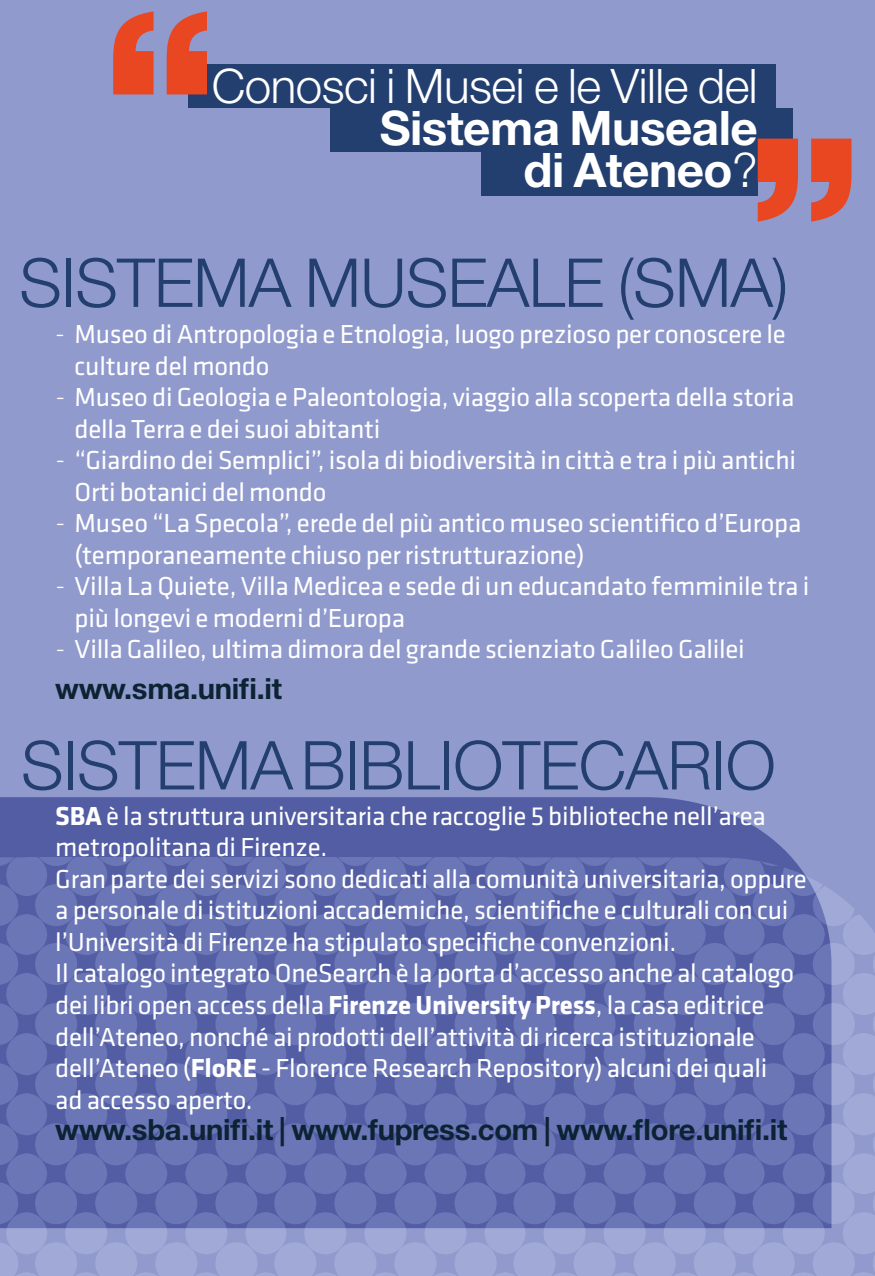
<style>
.page{position:relative;width:875px;height:1276px;background:#919acd}
.page>*{position:absolute;margin:0;border:0;box-sizing:border-box;transform-origin:0 0}
.t1{font:300 67.5px "Helvetica Neue LT Pro";letter-spacing:-.01em;color:#233f70}
.t2{font:300 47.7px "Helvetica Neue LT Pro";letter-spacing:-.01em;color:#fff}
.t3{font:700 47.7px/42.1px "Helvetica Neue LT Pro";letter-spacing:-.01em;color:#fff;text-align:right}
.t4{font:700 29.25px "Helvetica Neue LT Pro";letter-spacing:-.01em;color:#0c2334}
.t5{font:27px/31.5px "Klavika";letter-spacing:-.01em;color:#fff}
.s1{font-weight:300}
.s2{font-weight:700}
</style>
<div class="page">
<svg style="left:0;top:797px;width:875px;height:479px"></svg>
<div style="left:188px;top:65px;width:587px;height:43px;background:#233f70"></div>
<div style="left:330px;top:108px;width:462px;height:44px;background:#233f70"></div>
<div style="left:482px;top:152px;width:276px;height:44px;background:#233f70"></div>
<svg style="left:758px;top:139px;width:93px;height:83px"></svg>
<svg style="left:113px;top:11px;width:94px;height:83px"></svg>
<h2 class="t2" style="left:212px;top:57px;width:547px">Conosci i Musei e le Ville del</h2>
<h2 class="t3" style="left:380px;top:105px;width:379px">Sistema Museale di Ateneo<span class="s1">?</span></h2>
<h1 class="t1" style="left:19px;top:241px;width:771px">SISTEMA MUSEALE (SMA)</h1>
<p class="t5" style="left:74px;top:319px;width:713px;text-indent:-19px"><span class="s1">-</span> Museo di Antropologia e Etnologia, luogo prezioso per conoscere le culture del mondo</p>
<p class="t5" style="left:74px;top:382px;width:721px;text-indent:-19px"><span class="s1">-</span> Museo di Geologia e Paleontologia, viaggio alla scoperta della storia della Terra e dei suoi abitanti</p>
<p class="t5" style="left:75px;top:445px;width:723px;text-indent:-19px"><span class="s1">-</span> “Giardino dei Semplici”, isola di biodiversità in città e tra i più antichi<br>Orti botanici del mondo</p>
<p class="t5" style="left:75px;top:508px;width:728px;text-indent:-19px"><span class="s1">-</span> Museo “La Specola”, erede del più antico museo scientifico d’Europa (temporaneamente chiuso per ristrutturazione)</p>
<p class="t5" style="left:75px;top:571px;width:736px;text-indent:-19px"><span class="s1">-</span> Villa La Quiete, Villa Medicea e sede di un educandato femminile tra i più longevi e moderni d’Europa</p>
<p class="t5" style="left:55px;top:634px;width:691px"><span class="s1">-</span> Villa Galileo, ultima dimora del grande scienziato Galileo Galilei</p>
<p class="t4" style="left:55px;top:670px;width:228px">www.sma.unifi.it</p>
<h1 class="t1" style="left:21px;top:724px;width:756px">SISTEMA BIBLIOTECARIO</h1>
<p class="t5" style="left:55px;top:800px;width:753px"><span class="s2">SBA</span> è la struttura universitaria che raccoglie 5 biblioteche nell’area metropolitana di Firenze.<br>Gran parte dei servizi sono dedicati alla comunità universitaria, oppure a personale di istituzioni accademiche, scientifiche e culturali con cui l’Università di Firenze ha stipulato specifiche convenzioni.<br>Il catalogo integrato OneSearch è la porta d’accesso anche al catalogo dei libri open access della <span class="s2">Firenze University Press</span>, la casa editrice dell’Ateneo, nonché ai prodotti dell’attività di ricerca istituzionale dell’Ateneo (<span class="s2">FloRE</span> - Florence Research Repository) alcuni dei quali<br>ad accesso aperto.</p>
<p class="t4" style="left:55px;top:1111px;width:733px">www.sba.unifi.it | www.fupress.com | www.flore.unifi.it</p>
</div>
